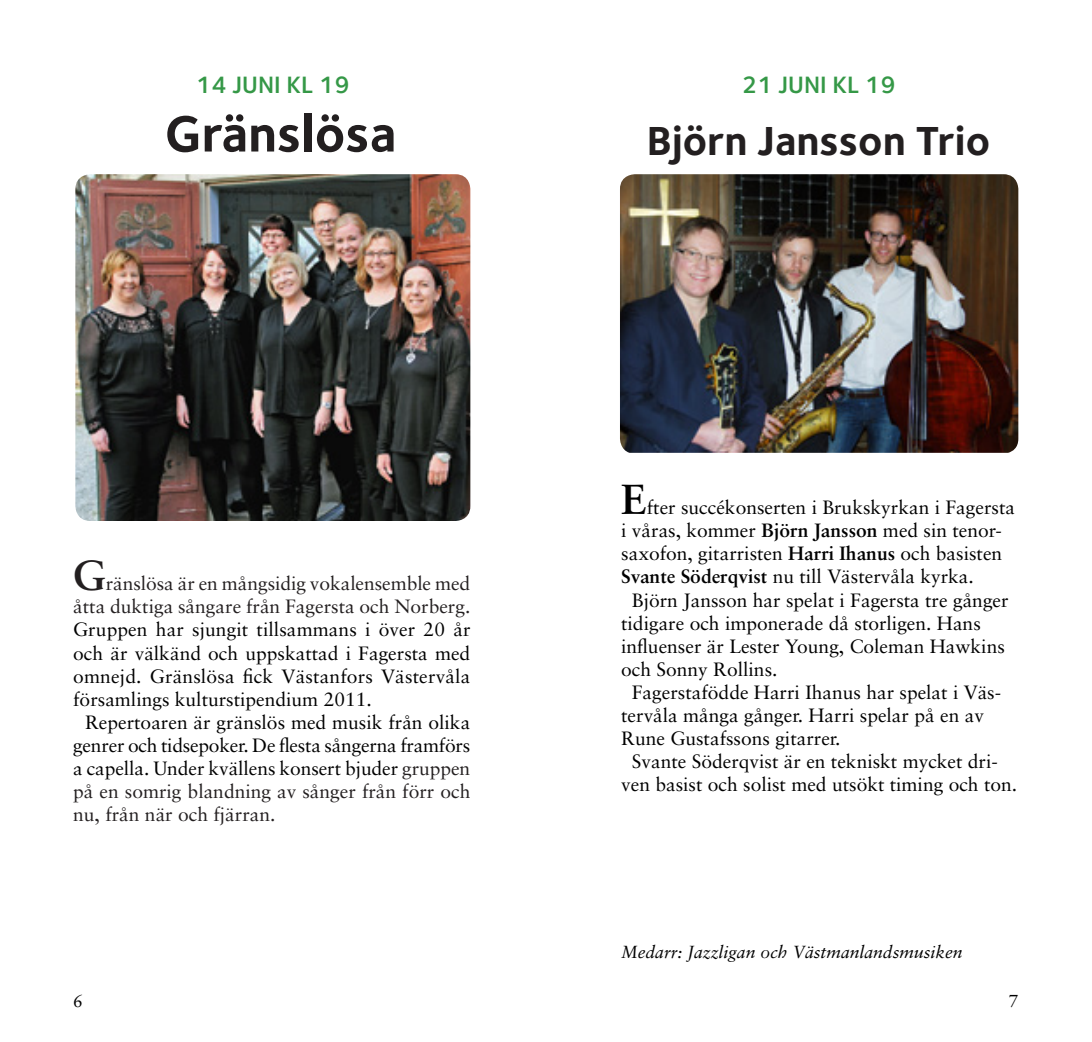
<style>
.page{position:relative;width:1092px;height:1042px;background:#fff}
.page>*{position:absolute;margin:0;border:0;box-sizing:border-box;transform-origin:0 0}
.t1{font:700 52.5px "Foundry Sterling";color:#231f20}
.t2{font:700 42px "Foundry Sterling";color:#231f20}
.t3{font:600 24.5px "Foundry Sterling";color:#359847}
.t4{font:19.25px/23.1px "Sabon";color:#000}
.t5{font:italic 17.5px "Sabon";color:#000}
.t6{font:17.5px "Sabon";color:#000}
.s1{font-family:"Sabon Bold Os F";font-size:42px;color:#231f20}
.s2{color:#231f20}
.s3{font-family:"Sabon Bold Os F";font-size:42px}
.s4{font-family:"Sabon Bold Os F"}
</style>
<div class="page">
<img style="left:75px;top:174px;width:395px;height:347px">
<img style="left:620px;top:174px;width:398px;height:279px">
<p class="t3" style="left:196px;top:68px;width:155px">14 JUNI KL 19</p>
<p class="t3" style="left:742px;top:68px;width:155px">21 JUNI KL 19</p>
<p class="t2" style="left:647px;top:111px;width:344px">Björn Jansson Trio</p>
<p class="t1" style="left:165px;top:97px;width:233px">Gränslösa</p>
<p class="t4" style="left:73px;top:572px;width:399px;text-align:justify"><span class="s1">G</span><span class="s2">ränslösa är en mångsidig vokalensemble med åtta duktiga sångare från Fagersta och Norberg.<br></span>Gruppen har sjungit tillsammans i över 20 år och är välkänd och uppskattad i Fagersta med omnejd. Gränslösa fick Västanfors Västervåla församlings kulturstipendium 2011.</p>
<p class="t4" style="left:73px;top:710px;width:398px;text-align:justify;text-indent:12px">Repertoaren är gränslös med musik från olika genrer och tidsepoker. De flesta sångerna framförs a capella. Under kvällens konsert bjuder <span class="s2">gruppen på en somrig blandning av sånger från förr och nu, från när och fjärran.</span></p>
<p class="t4" style="left:621px;top:496px;width:395px"><span class="s3">E</span>fter succékonserten i Brukskyrkan i Fagersta i våras, kommer <span class="s4">Björn Jansson</span> med sin tenor&shy;saxofon, gitarristen <span class="s4">Harri Ihanus</span> och basisten <span class="s4">Svante Söderqvist</span> nu till Västervåla kyrka.</p>
<p class="t4" style="left:621px;top:588px;width:389px;text-indent:11px">Björn Jansson har spelat i Fagersta tre gånger tidigare och imponerade då storligen. Hans influenser är Lester Young, Coleman Hawkins och Sonny Rollins.</p>
<p class="t4" style="left:621px;top:680px;width:381px;text-indent:11px">Fagerstafödde Harri Ihanus har spelat i Väs&shy;tervåla många gånger. Harri spelar på en av<br>Rune Gustafssons gitarrer.</p>
<p class="t4" style="left:621px;top:750px;width:397px;text-align:center">Svante Söderqvist är en tekniskt mycket dri&shy;ven basist och solist med utsökt timing och ton.</p>
<p class="t5" style="left:621px;top:942px;width:343px">Medarr: Jazzligan och Västmanlandsmusiken</p>
<p class="t6" style="left:73px;top:990px;width:11px">6</p>
<p class="t6" style="left:1008px;top:990px;width:11px">7</p>
</div>
